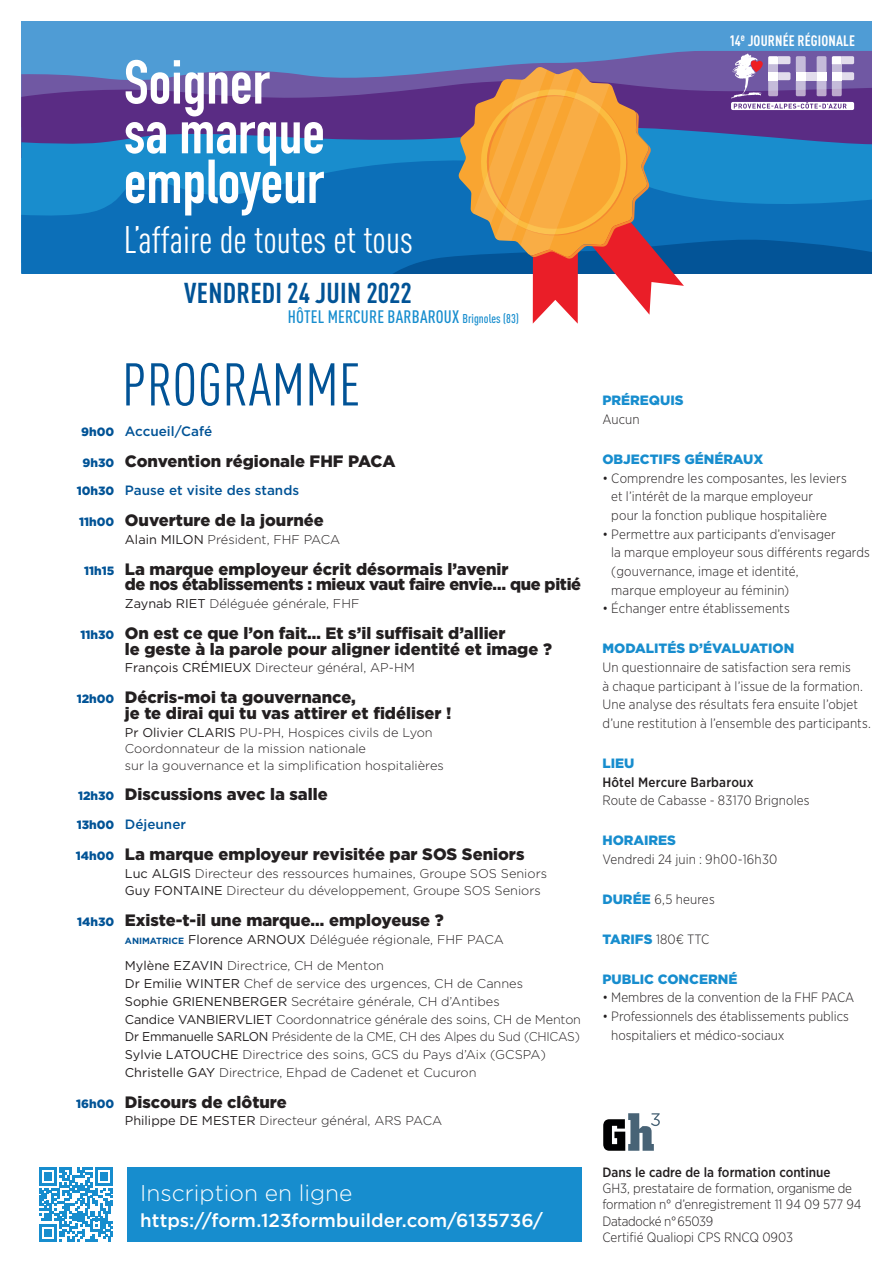
<style>
.page{position:relative;width:893px;height:1263px;background:#fff}
.page>*{position:absolute;margin:0;border:0;box-sizing:border-box;transform-origin:0 0}
.t1{font:700 61.05px/49.7px "DIN Condensed";color:#fff}
.t2{font:condensed 59.25px "DINOT";letter-spacing:.01em;color:#015396}
.t3{font:condensed 37.8px "DINOT";color:#fff}
.t4{font:700 condensed 28.35px "DINOT";letter-spacing:.01em;color:#015396}
.t5{font:300 22.8px "Gotham";color:#fff}
.t6{font:500 18.75px "Gotham";color:#fff}
.t7{font:500 condensed 17.85px "DINOT";letter-spacing:.01em;color:#178dce}
.t8{font:900 16.5px/15.8px "Gotham";color:#231f20}
.t9{font:900 16.5px/15.8px "Gotham";letter-spacing:-.02em;color:#231f20}
.t10{font:700 condensed 14.85px "DINOT";letter-spacing:.01em;color:#fff}
.t11{font:300 13.5px/18.8px "Gotham Narrow";letter-spacing:.005em;color:#231f20}
.t12{font:900 13.5px "Gotham";color:#178dce}
.t13{font:500 13.5px "Gotham";color:#015396}
.t14{font:500 13.5px "Gotham Narrow";color:#231f20}
.t15{font:300 12.75px/17.9px "Gotham";color:#231f20}
.t16{font:5.7px "Arial Narrow";color:#231f20}
.s1{font-size:12.6px}
.s2{font-weight:900;font-size:12px}
.s3{font-size:12px;color:#015396}
.s4{font-weight:400}
.s5{font-weight:700;font-size:9px;color:#015396}
.s6{font-family:"Gotham";font-weight:900;color:#178dce}
</style>
<div class="page">
<svg style="left:39px;top:1167px;width:74px;height:75px"></svg>
<div style="left:21px;top:21px;width:851px;height:252px;background:#4f9cd5"></div>
<svg style="left:660px;top:51px;width:212px;height:3px"></svg>
<svg style="left:21px;top:54px;width:851px;height:270px"></svg>
<svg style="left:603px;top:1113px;width:57px;height:38px"></svg>
<div style="left:127px;top:1167px;width:454px;height:75px;background:#178dce"></div>
<h1 class="t1" style="left:124px;top:57px;width:202px">Soigner sa marque employeur</h1>
<h3 class="t3" style="left:124px;top:217px;width:290px">L’affaire de toutes et tous</h3>
<h3 class="t4" style="left:184px;top:276px;width:229px">VENDREDI 24 JUIN 2022</h3>
<h3 class="t7" style="left:288px;top:306px;width:233px">HÔTEL MERCURE BARBAROUX <span class="s1">Brignoles (83)</span></h3>
<h2 class="t2" style="left:122px;top:350px;width:240px">PROGRAMME</h2>
<p class="t13" style="left:81px;top:422px;width:132px"><span class="s2">9h00</span> Accueil/Café</p>
<p class="t8" style="left:83px;top:453px;width:314px"><span class="s3">9h30</span> Convention régionale FHF PACA</p>
<p class="t13" style="left:77px;top:482px;width:224px"><span class="s2">10h30</span> Pause et visite des stands</p>
<p class="t8" style="left:79px;top:512px;width:246px"><span class="s3">11h00</span> Ouverture de la journée</p>
<p class="t15" style="left:125px;top:530px;width:217px"><span class="s4">Alain MILON</span> Président, FHF PACA</p>
<p class="t9" style="left:125px;top:561px;width:458px;text-indent:-41px"><span class="s3">11h15</span> La marque employeur écrit désormais l’avenir<br>de nos établissements : mieux vaut faire envie… que pitié</p>
<p class="t15" style="left:125px;top:594px;width:236px"><span class="s4">Zaynab RIET</span> Déléguée générale, FHF</p>
<p class="t8" style="left:125px;top:625px;width:429px;text-indent:-44px"><span class="s3">11h30</span> On est ce que l’on fait… Et s’il suffisait d’allier<br>le geste à la parole pour aligner identité et image ?</p>
<p class="t15" style="left:125px;top:658px;width:291px"><span class="s4">François CRÉMIEUX</span> Directeur général, AP-HM</p>
<p class="t8" style="left:125px;top:689px;width:328px;text-indent:-48px"><span class="s3">12h00</span> Décris-moi ta gouvernance,<br>je te dirai qui tu vas attirer et fidéliser !</p>
<p class="t15" style="left:125px;top:723px;width:320px;line-height:16.5px"><span class="s4">Pr Olivier CLARIS</span> PU-PH, Hospices civils de Lyon<br>Coordonnateur de la mission nationale<br>sur la gouvernance et la simplification hospitalières</p>
<p class="t8" style="left:78px;top:786px;width:251px"><span class="s3">12h30</span> Discussions avec la salle</p>
<p class="t13" style="left:77px;top:815px;width:111px"><span class="s2">13h00</span> Déjeuner</p>
<p class="t8" style="left:76px;top:846px;width:450px"><span class="s3">14h00</span> La marque employeur revisitée par SOS Seniors</p>
<p class="t15" style="left:125px;top:864px;width:424px"><span class="s4">Luc ALGIS</span> Directeur des ressources humaines, Groupe SOS Seniors<br><span class="s4">Guy FONTAINE</span> Directeur du développement, Groupe SOS Seniors</p>
<p class="t8" style="left:77px;top:912px;width:368px"><span class="s3">14h30</span> Existe-t-il une marque… employeuse ?</p>
<p class="t15" style="left:125px;top:926px;width:380px;line-height:26.2px"><span class="s5">ANIMATRICE</span> <span class="s4">Florence ARNOUX</span> Déléguée régionale, FHF PACA<br><span class="s4">Mylène EZAVIN</span> Directrice, CH de Menton</p>
<p class="t15" style="left:125px;top:974px;width:458px"><span class="s4">Dr Emilie WINTER</span> Chef de service des urgences, CH de Cannes<br><span class="s4">Sophie GRIENENBERGER</span> Secrétaire générale, CH d’Antibes<br><span class="s4">Candice VANBIERVLIET</span> Coordonnatrice générale des soins, CH de Menton <span class="s4">Dr Emmanuelle SARLON</span> Présidente de la CME, CH des Alpes du Sud (CHICAS)<br><span class="s4">Sylvie LATOUCHE</span> Directrice des soins, GCS du Pays d’Aix (GCSPA)<br><span class="s4">Christelle GAY</span> Directrice, Ehpad de Cadenet et Cucuron</p>
<p class="t8" style="left:76px;top:1094px;width:212px"><span class="s3">16h00</span> Discours de clôture</p>
<p class="t15" style="left:125px;top:1111px;width:319px"><span class="s4">Philippe DE MESTER</span> Directeur général, ARS PACA</p>
<h3 class="t5" style="left:140px;top:1179px;width:214px">Inscription en ligne</h3>
<h3 class="t6" style="left:140px;top:1208px;width:404px">https://form.123formbuilder.com/6135736/</h3>
<p class="t10" style="left:730px;top:31px;width:127px">14<sup>e</sup> JOURNÉE RÉGIONALE</p>
<p class="t12" style="left:602px;top:391px;width:83px">PRÉREQUIS</p>
<p class="t11" style="left:602px;top:409px;width:39px">Aucun</p>
<p class="t12" style="left:602px;top:450px;width:162px">OBJECTIFS GÉNÉRAUX</p>
<p class="t11" style="left:611px;top:468px;width:237px;text-indent:-9px">• Comprendre les composantes, les leviers et l’intérêt de la marque employeur<br>pour la fonction publique hospitalière</p>
<p class="t11" style="left:611px;top:524px;width:260px;text-indent:-9px">• Permettre aux participants d’envisager<br>la marque employeur sous différents regards (gouvernance, image et identité,<br>marque employeur au féminin)</p>
<p class="t11" style="left:602px;top:599px;width:189px">• Échanger entre établissements</p>
<p class="t12" style="left:602px;top:639px;width:193px">MODALITÉS D’ÉVALUATION</p>
<p class="t11" style="left:602px;top:657px;width:270px">Un questionnaire de satisfaction sera remis<br>à chaque participant à l’issue de la formation.<br>Une analyse des résultats fera ensuite l’objet d’une restitution à l’ensemble des participants.</p>
<p class="t12" style="left:602px;top:754px;width:33px">LIEU</p>
<p class="t14" style="left:602px;top:773px;width:153px">Hôtel Mercure Barbaroux</p>
<p class="t11" style="left:602px;top:791px;width:209px">Route de Cabasse - 83170 Brignoles</p>
<p class="t12" style="left:602px;top:831px;width:75px">HORAIRES</p>
<p class="t11" style="left:602px;top:849px;width:176px">Vendredi 24 juin : 9h00-16h30</p>
<p class="t11" style="left:602px;top:889px;width:114px"><span class="s6">DURÉE</span> 6,5 heures</p>
<p class="t11" style="left:602px;top:929px;width:109px"><span class="s6">TARIFS</span> 180€ TTC</p>
<p class="t12" style="left:602px;top:970px;width:136px">PUBLIC CONCERNÉ</p>
<p class="t11" style="left:602px;top:988px;width:253px">• Membres de la convention de la FHF PACA</p>
<p class="t11" style="left:611px;top:1007px;width:239px;text-indent:-9px">• Professionnels des établissements publics hospitaliers et médico-sociaux</p>
<p class="t14" style="left:602px;top:1163px;width:230px">Dans le cadre de la formation continue</p>
<p class="t11" style="left:602px;top:1180px;width:261px;line-height:16.2px">GH3, prestataire de formation, organisme de formation n° d’enregistrement 11 94 09 577 94<br>Datadocké n° 65039<br>Certifié Qualiopi CPS RNCQ 0903</p>
<p class="t16" style="left:706px;top:1168px;width:87px">au titre de la catégorie d’action suivante :</p>
</div>
